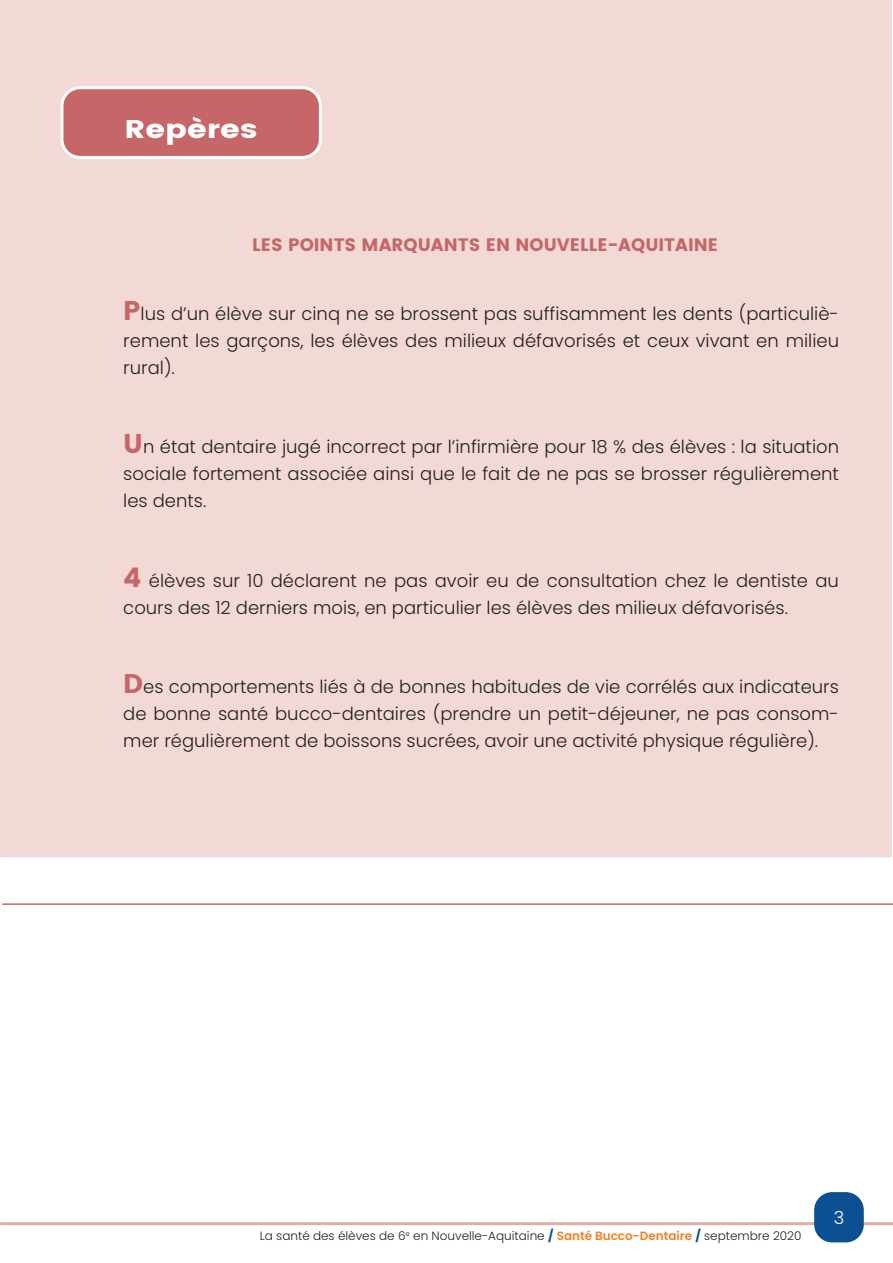
<style>
.page{position:relative;width:893px;height:1263px;background:#fff}
.page>*{position:absolute;margin:0;border:0;box-sizing:border-box;transform-origin:0 0}
.t1{font:25.65px "Poppins";color:#fff;scale:1.22 1}
.t2{font:300 18px/27px "Poppins";color:#231f20;text-align:justify}
.t3{font:18px "Poppins";color:#c76668}
.t4{font:300 18px "Poppins";color:#fff}
.t5{font:300 12px "Poppins";color:#231f20}
.s1{font-weight:400;font-size:27px;color:#c76668}
.s2{font-weight:400;color:#0c5094}
.s3{font-weight:600;color:#f57f23}
</style>
<div class="page">
<hr style="left:2px;top:1222px;width:891px;height:3px;background:#e2aca6">
<div style="left:814px;top:1192px;width:50px;height:50px;background:#0c5094;border-radius:18px"></div>
<div style="left:1px;top:823px;width:891px;height:36px;background:#f2d9d5"></div>
<div style="left:0;top:822px;width:893px;height:38px;border:2px solid #fff"></div>
<div style="left:0;top:0;width:891px;height:856px;background:#f2d9d5"></div>
<hr style="left:2px;top:903px;width:891px;height:2px;background:#c76668">
<div style="left:62px;top:88px;width:258px;height:69px;background:#c76668;border-radius:18px"></div>
<div style="left:60px;top:86px;width:262px;height:73px;border:3px solid #fff;border-radius:18px"></div>
<p class="t1" style="left:124px;top:115px;width:110px">Repères</p>
<p class="t3" style="left:252px;top:234px;width:467px">LES POINTS MARQUANTS EN NOUVELLE-AQUITAINE</p>
<p class="t2" style="left:123px;top:300px;width:717px"><span class="s1">P</span>lus d’un élève sur cinq ne se brossent pas suffisamment les dents (particuliè&shy;rement les garçons, les élèves des milieux défavorisés et ceux vivant en milieu rural).</p>
<p class="t2" style="left:123px;top:433px;width:717px"><span class="s1">U</span>n état dentaire jugé incorrect par l’infirmière pour 18 % des élèves : la situation sociale fortement associée ainsi que le fait de ne pas se brosser régulièrement les dents.</p>
<p class="t2" style="left:123px;top:567px;width:717px"><span class="s1">4</span> élèves sur 10 déclarent ne pas avoir eu de consultation chez le dentiste au cours des 12 derniers mois, en particulier les élèves des milieux défavorisés.</p>
<p class="t2" style="left:123px;top:673px;width:717px"><span class="s1">D</span>es comportements liés à de bonnes habitudes de vie corrélés aux indicateurs de bonne santé bucco-dentaires (prendre un petit-déjeuner, ne pas consom&shy;mer régulièrement de boissons sucrées, avoir une activité physique régulière).</p>
<p class="t5" style="left:260px;top:1229px;width:543px">La santé des élèves de 6<sup>e</sup> en Nouvelle-Aquitaine <span class="s2">/</span> <span class="s3">Santé Bucco-Dentaire</span> <span class="s2">/</span> septembre 2020</p>
<p class="t4" style="left:834px;top:1207px;width:12px">3</p>
</div>
